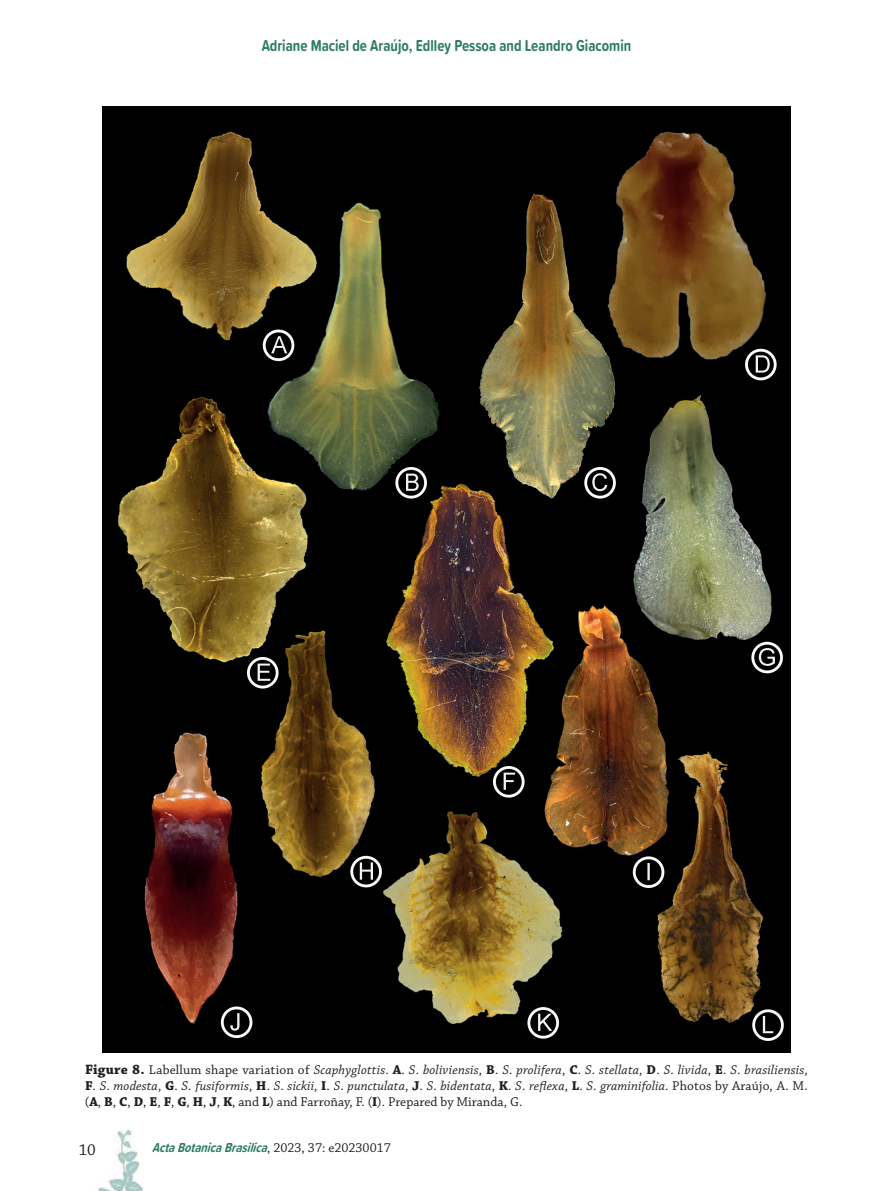
<style>
.page{position:relative;width:893px;height:1191px;background:#fff}
.page>*{position:absolute;margin:0;border:0;box-sizing:border-box;transform-origin:0 0}
.t1{font:700 16.5px "Proxima Soft Cond";color:#2f7b67;scale:.91 1}
.t2{font:16.5px "Chaparral Pro";color:#231f20}
.t3{font:13.5px/16.2px "Chaparral Pro";color:#231f20;text-align:justify}
.t4{font:italic 700 13.5px "Proxima Soft Cond";color:#2f7b67;scale:.95 1}
.s1{font-weight:700;font-size:14.25px}
.s2{font-style:italic}
.s3{font-weight:700}
.s4{font-family:"Chaparral Pro";font-weight:400;font-style:normal;color:#231f20}
</style>
<div class="page">
<img style="left:98px;top:1130px;width:45px;height:61px">
<img style="left:103px;top:107px;width:687px;height:945px">
<p class="t1" style="left:262px;top:33px;width:408px">Adriane Maciel de Araújo, Edlley Pessoa and Leandro Giacomin</p>
<p class="t3" style="left:85px;top:1061px;width:724px"><span class="s1">Figure 8.</span> Labellum shape variation of <span class="s2">Scaphyglottis</span>. <span class="s3">A</span>. <span class="s2">S</span>. <span class="s2">boliviensis</span>, <span class="s3">B</span>. <span class="s2">S</span>. <span class="s2">prolifera</span>, <span class="s3">C</span>. <span class="s2">S</span>. <span class="s2">stellata</span>, <span class="s3">D</span>. <span class="s2">S</span>. <span class="s2">livida</span>, <span class="s3">E</span>. <span class="s2">S</span>. <span class="s2">brasiliensis</span>, <span class="s3">F</span>. <span class="s2">S</span>. <span class="s2">modesta</span>, <span class="s3">G</span>. <span class="s2">S</span>. <span class="s2">fusiformis</span>, <span class="s3">H</span>. <span class="s2">S</span>. <span class="s2">sickii</span>, <span class="s3">I</span>. <span class="s2">S</span>. <span class="s2">punctulata</span>, <span class="s3">J</span>. <span class="s2">S</span>. <span class="s2">bidentata</span>, <span class="s3">K</span>. <span class="s2">S</span>. <span class="s2">reflexa</span>, <span class="s3">L</span>. <span class="s2">S</span>. <span class="s2">graminifolia</span>. Photos by Araújo, A. M. (<span class="s3">A</span>, <span class="s3">B</span>, <span class="s3">C</span>, <span class="s3">D</span>, <span class="s3">E</span>, <span class="s3">F</span>, <span class="s3">G</span>, <span class="s3">H</span>, <span class="s3">J</span>, <span class="s3">K</span>, and <span class="s3">L</span>) and Farroñay, F. (<span class="s3">I</span>). Prepared by Miranda, G.</p>
<p class="t2" style="left:79px;top:1141px;width:19px">10</p>
<p class="t4" style="left:152px;top:1137px;width:253px">ActaBotanicaBrasilica<span class="s4">, 2 0 2 3 , 3 7 : e 2 0 2 3 0 0 1 7</span></p>
</div>
